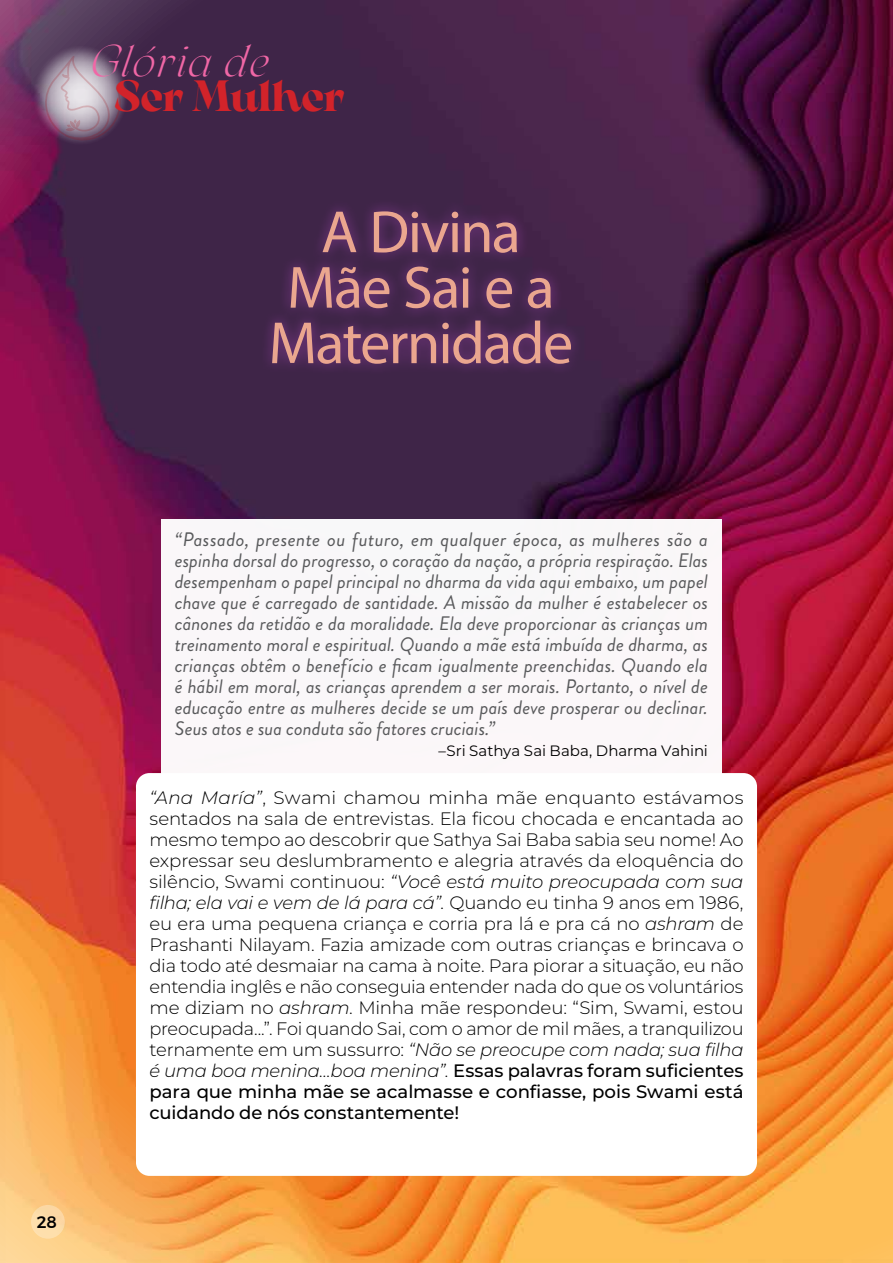
<style>
.page{position:relative;width:893px;height:1263px;background:#fff}
.page>*{position:absolute;margin:0;border:0;box-sizing:border-box;transform-origin:0 0}
.t1{font:60px/55.5px "Myriad Pro";letter-spacing:-.025em;color:#eaa68f;text-align:center}
.t2{font:italic 300 45px "Arsenica Trial";letter-spacing:.045em;color:#f067a6}
.t3{font:700 43.5px "Arsenica Trial";letter-spacing:-.02em;color:#d2232a}
.t4{font:italic 19.5px/21px "Brandon Grotesque";letter-spacing:.005em;color:#58595b;text-align:justify}
.t5{font:300 18px/21px "Montserrat";letter-spacing:-.015em;color:#000;text-align:justify}
.t6{font:500 16.5px "Gontserrat";color:#000}
.t7{font:15px "Montserrat";letter-spacing:-.01em;color:#000}
.s1{font-style:italic}
.s2{font-weight:500}
</style>
<div class="page">
<img style="left:0;top:0;width:893px;height:1263px">
<svg style="left:32px;top:44px;width:97px;height:102px"></svg>
<svg style="left:45px;top:50px;width:76px;height:91px;background:#9b879a"></svg>
<div style="left:136px;top:773px;width:621px;height:403px;background:#fff;border-radius:14px"></div>
<svg style="left:260px;top:199px;width:323px;height:177px;background:#4b2854"></svg>
<div style="left:31px;top:1205px;width:34px;height:34px;background:#fedeab;border-radius:50%"></div>
<div style="left:161px;top:519px;width:560px;height:255px;background:#faf7f9"></div>
<h2 class="t2" style="left:90px;top:29px;width:180px">Glória de</h2>
<h3 class="t3" style="left:113px;top:64px;width:233px">Ser Mulher</h3>
<h1 class="t1" style="left:269px;top:203px;width:306px">A Divina<br>Mãe Sai e a<br>Maternidade</h1>
<p class="t6" style="left:37px;top:1209px;width:22px">28</p>
<p class="t4" style="left:175px;top:529px;width:535px">“Passado, presente ou futuro, em qualquer época, as mulheres são a espinha dorsal do progresso, o coração da nação, a própria respiração. Elas desempenham o papel principal no dharma da vida aqui embaixo, um papel chave que é carregado de santidade. A missão da mulher é estabelecer os cânones da retidão e da moralidade. Ela deve proporcionar às crianças um treinamento moral e espiritual. Quando a mãe está imbuída de dharma, as crianças obtêm o benefício e ficam igualmente preenchidas. Quando ela é hábil em moral, as crianças aprendem a ser morais. Portanto, o nível de educação entre as mulheres decide se um país deve prosperar ou declinar.<br>Seus atos e sua conduta são fatores cruciais.”</p>
<p class="t7" style="left:439px;top:741px;width:271px">–Sri Sathya Sai Baba, Dharma Vahini</p>
<p class="t5" style="left:149px;top:787px;width:596px"><span class="s1">“Ana María”</span>, Swami chamou minha mãe enquanto estávamos sentados na sala de entrevistas. Ela ficou chocada e encantada ao mesmo tempo ao descobrir que Sathya Sai Baba sabia seu nome! Ao expressar seu deslumbramento e alegria através da eloquência do silêncio, Swami continuou: <span class="s1">“Você está muito preocupada com sua filha; ela vai e vem de lá para cá”.</span> Quando eu tinha 9 anos em 1986, eu era uma pequena criança e corria pra lá e pra cá no <span class="s1">ashram</span> de Prashanti Nilayam. Fazia amizade com outras crianças e brincava o dia todo até desmaiar na cama à noite. Para piorar a situação, eu não entendia inglês e não conseguia entender nada do que os voluntários me diziam no <span class="s1">ashram</span>. Minha mãe respondeu: “Sim, Swami, estou preocupada...”. Foi quando Sai, com o amor de mil mães, a tranquilizou ternamente em um sussurro: <span class="s1">“Não se preocupe com nada; sua filha é uma boa menina...boa menina”.</span> <span class="s2">Essas palavras foram suficientes para que minha mãe se acalmasse e confiasse, pois Swami está cuidando de nós constantemente!</span></p>
</div>
